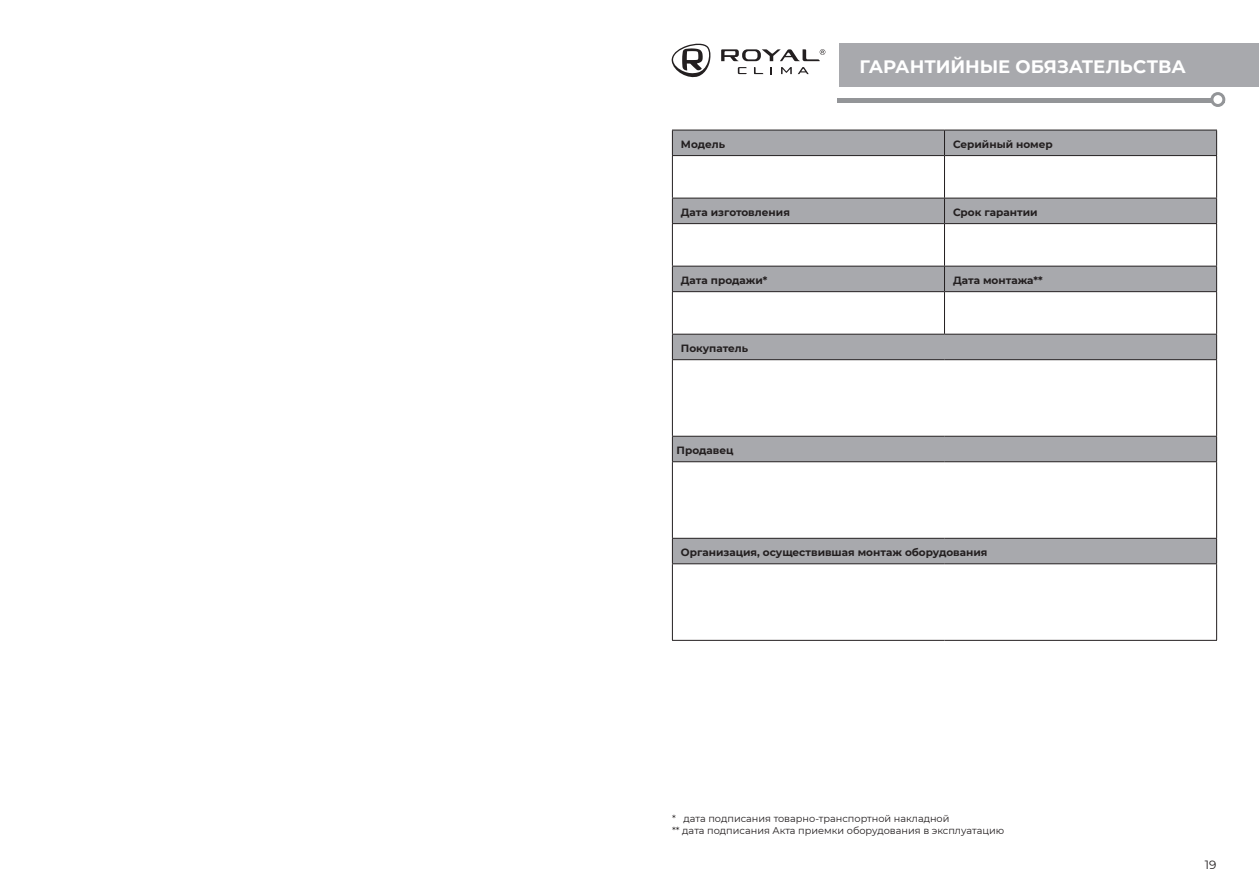
<style>
.page{position:relative;width:1259px;height:893px;background:#fff}
.page>*{position:absolute;margin:0;border:0;box-sizing:border-box;transform-origin:0 0}
.t1{font:700 18px "Montserrat";letter-spacing:-.005em;color:#fff}
.t2{font:12px "Montserrat";color:#231f20}
.t3{font:700 10.5px "Montserrat";color:#231f20}
.t4{font:9.75px/11.7px "Montserrat";color:#231f20}
</style>
<div class="page">
<svg style="left:671px;top:43px;width:39px;height:35px"></svg>
<svg style="left:721px;top:49px;width:104px;height:12px"></svg>
<svg style="left:738px;top:67px;width:8px;height:7px"></svg>
<svg style="left:754px;top:67px;width:9px;height:7px"></svg>
<svg style="left:770px;top:67px;width:2px;height:7px"></svg>
<svg style="left:781px;top:67px;width:27px;height:7px"></svg>
<div style="left:839px;top:43px;width:420px;height:43px;background:#a8a9ad"></div>
<hr style="left:837px;top:99px;width:387px;height:4px;background:#939598">
<svg style="left:673px;top:131px;width:543px;height:432px"></svg>
<hr style="left:672px;top:130px;width:272px;height:1px;background:#231f20">
<svg style="left:672px;top:130px;width:1px;height:25px"></svg>
<hr style="left:944px;top:130px;width:273px;height:1px;background:#231f20">
<svg style="left:944px;top:130px;width:1px;height:25px"></svg>
<svg style="left:1216px;top:130px;width:1px;height:25px"></svg>
<hr style="left:672px;top:155px;width:272px;height:1px;background:#231f20">
<hr style="left:672px;top:156px;width:1px;height:42px;background:#231f20">
<hr style="left:944px;top:155px;width:273px;height:1px;background:#231f20">
<hr style="left:944px;top:156px;width:1px;height:42px;background:#231f20">
<hr style="left:1216px;top:156px;width:1px;height:42px;background:#231f20">
<hr style="left:672px;top:198px;width:272px;height:1px;background:#231f20">
<svg style="left:672px;top:198px;width:1px;height:25px"></svg>
<hr style="left:944px;top:198px;width:273px;height:1px;background:#231f20">
<svg style="left:944px;top:198px;width:1px;height:25px"></svg>
<svg style="left:1216px;top:198px;width:1px;height:25px"></svg>
<hr style="left:672px;top:223px;width:272px;height:1px;background:#231f20">
<hr style="left:672px;top:224px;width:1px;height:42px;background:#231f20">
<hr style="left:944px;top:223px;width:273px;height:1px;background:#231f20">
<hr style="left:944px;top:224px;width:1px;height:42px;background:#231f20">
<hr style="left:1216px;top:224px;width:1px;height:42px;background:#231f20">
<hr style="left:672px;top:266px;width:272px;height:1px;background:#231f20">
<svg style="left:672px;top:266px;width:1px;height:25px"></svg>
<hr style="left:944px;top:266px;width:273px;height:1px;background:#231f20">
<svg style="left:944px;top:266px;width:1px;height:25px"></svg>
<svg style="left:1216px;top:266px;width:1px;height:25px"></svg>
<hr style="left:672px;top:291px;width:272px;height:1px;background:#231f20">
<hr style="left:672px;top:292px;width:1px;height:42px;background:#231f20">
<hr style="left:944px;top:291px;width:273px;height:1px;background:#231f20">
<hr style="left:944px;top:292px;width:1px;height:42px;background:#231f20">
<hr style="left:1216px;top:292px;width:1px;height:42px;background:#231f20">
<hr style="left:672px;top:334px;width:272px;height:1px;background:#231f20">
<svg style="left:672px;top:335px;width:1px;height:24px"></svg>
<hr style="left:944px;top:334px;width:273px;height:1px;background:#231f20">
<svg style="left:1216px;top:335px;width:1px;height:24px"></svg>
<hr style="left:672px;top:359px;width:272px;height:1px;background:#231f20">
<hr style="left:672px;top:360px;width:1px;height:76px;background:#231f20">
<hr style="left:944px;top:359px;width:273px;height:1px;background:#231f20">
<hr style="left:1216px;top:360px;width:1px;height:76px;background:#231f20">
<hr style="left:672px;top:436px;width:272px;height:1px;background:#231f20">
<svg style="left:672px;top:437px;width:1px;height:24px"></svg>
<hr style="left:944px;top:436px;width:273px;height:1px;background:#231f20">
<svg style="left:1216px;top:437px;width:1px;height:24px"></svg>
<hr style="left:672px;top:461px;width:272px;height:1px;background:#231f20">
<hr style="left:672px;top:462px;width:1px;height:76px;background:#231f20">
<hr style="left:944px;top:461px;width:273px;height:1px;background:#231f20">
<hr style="left:1216px;top:462px;width:1px;height:76px;background:#231f20">
<hr style="left:672px;top:538px;width:272px;height:1px;background:#231f20">
<svg style="left:672px;top:539px;width:1px;height:24px"></svg>
<hr style="left:944px;top:538px;width:273px;height:1px;background:#231f20">
<svg style="left:1216px;top:539px;width:1px;height:24px"></svg>
<hr style="left:672px;top:563px;width:272px;height:1px;background:#231f20">
<hr style="left:672px;top:564px;width:1px;height:76px;background:#231f20">
<hr style="left:944px;top:563px;width:273px;height:1px;background:#231f20">
<hr style="left:1216px;top:564px;width:1px;height:76px;background:#231f20">
<hr style="left:672px;top:640px;width:272px;height:1px;background:#231f20">
<hr style="left:944px;top:640px;width:273px;height:1px;background:#231f20">
<div style="left:1212px;top:94px;width:11px;height:11px;background:#fff;border-radius:50%"></div>
<div style="left:1210px;top:92px;width:15px;height:15px;border:3px solid #939598;border-radius:50%"></div>
<h1 class="t1" style="left:859px;top:53px;width:328px">ГАРАНТИЙНЫЕ ОБЯЗАТЕЛЬСТВА</h1>
<p class="t3" style="left:681px;top:137px;width:46px">Модель</p>
<p class="t3" style="left:953px;top:137px;width:101px">Серийный номер</p>
<p class="t3" style="left:681px;top:205px;width:111px">Дата изготовления</p>
<p class="t3" style="left:953px;top:205px;width:86px">Срок гарантии</p>
<p class="t3" style="left:681px;top:273px;width:88px">Дата продажи*</p>
<p class="t3" style="left:953px;top:273px;width:91px">Дата монтажа**</p>
<p class="t3" style="left:681px;top:341px;width:69px">Покупатель</p>
<p class="t3" style="left:676px;top:443px;width:58px">Продавец</p>
<p class="t3" style="left:681px;top:545px;width:308px">Организация, осуществившая монтаж оборудования</p>
<p class="t4" style="left:672px;top:813px;width:334px">* дата подписания товарно-транспортной накладной<br>** дата подписания Акта приемки оборудования в эксплуатацию</p>
<p class="t2" style="left:1204px;top:856px;width:13px">19</p>
</div>
